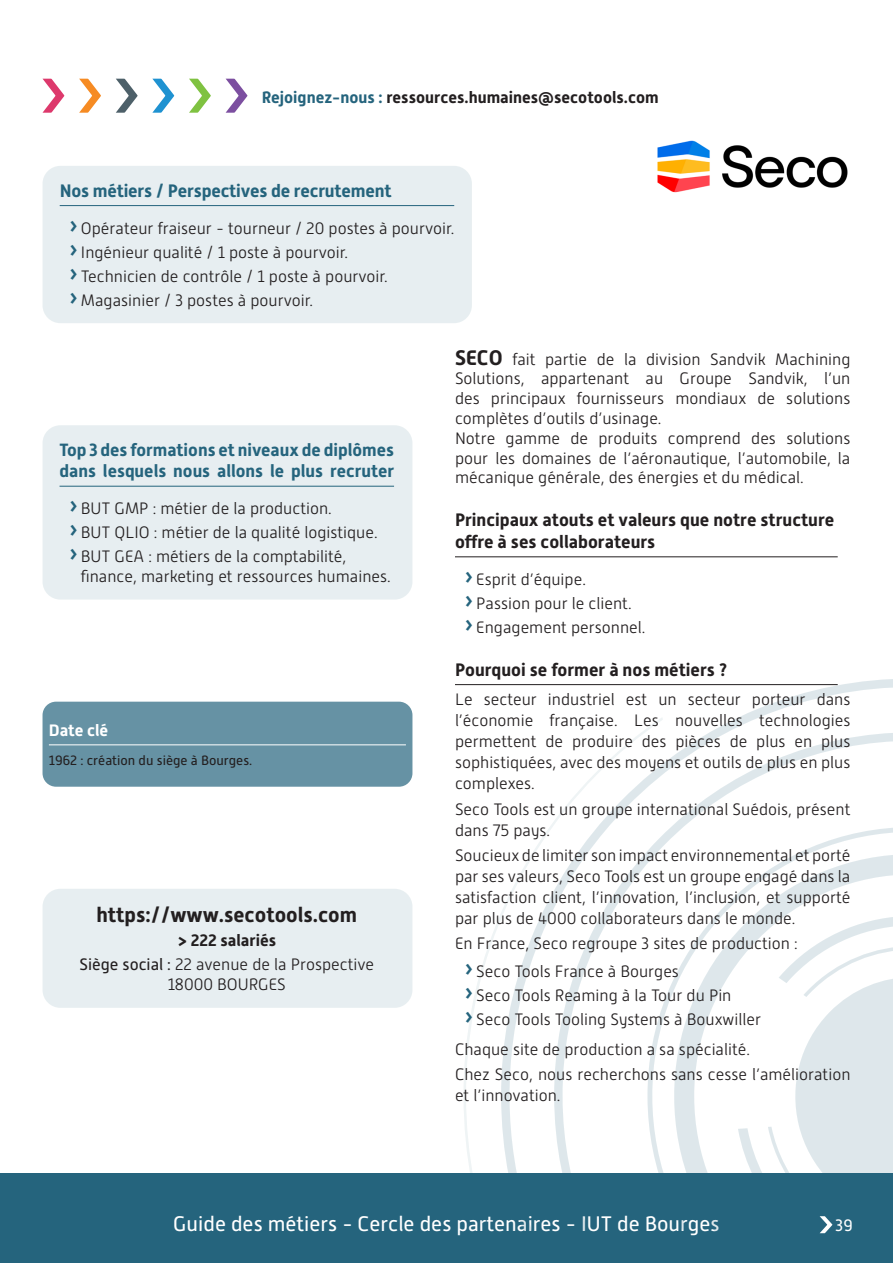
<style>
.page{position:relative;width:893px;height:1263px;background:#fff}
.page>*{position:absolute;margin:0;border:0;box-sizing:border-box;transform-origin:0 0}
.t1{font:21px "Alwyn New";color:#fff}
.t2{font:700 21px "Alwyn New";color:#231f20}
.ITEM{font:700 18px/21.6px "Alwyn New";color:#231f20}
.ITEM_bleu{font:700 18px "Alwyn New";letter-spacing:-.01em;color:#25647d}
.ITEM_bleu-2{font:700 17.7px/21.6px "Alwyn New";color:#25647d}
.t3{font:300 16.5px/21px "Alwyn New";color:#231f20;text-align:justify}
.t4{font:700 16.5px "Alwyn New";color:#231f20}
.Dates_clés_blanc{font:700 16.5px "Alwyn New";color:#fff}
.t5{font:16.5px "Alwyn New";color:#fff}
.Paragraphe_dates_cles{font:13.5px "Alwyn New";color:#231f20}
.s1{color:#25647d}
.s2{font-weight:400;font-size:28.5px;color:#25647d}
.s3{font-weight:400}
.s4{font-weight:700;font-size:21px}
</style>
<div class="page">
<div style="left:0;top:1174px;width:893px;height:89px;background:#25647d"></div>
<svg style="left:462px;top:679px;width:431px;height:495px"></svg>
<svg style="left:768px;top:946px;width:125px;height:288px"></svg>
<hr style="left:455px;top:556px;width:383px;height:1px;background:#231f20">
<hr style="left:455px;top:684px;width:383px;height:1px;background:#231f20">
<div style="left:43px;top:166px;width:429px;height:157px;background:#e7eef1;border-radius:18px"></div>
<hr style="left:60px;top:205px;width:394px;height:1px;background:#25647d">
<div style="left:43px;top:425px;width:369px;height:175px;background:#e7eef1;border-radius:18px"></div>
<hr style="left:60px;top:486px;width:334px;height:1px;background:#25647d">
<div style="left:43px;top:889px;width:369px;height:119px;background:#e7eef1;border-radius:18px"></div>
<img style="left:657px;top:140px;width:191px;height:53px">
<svg style="left:43px;top:79px;width:21px;height:34px"></svg>
<svg style="left:79px;top:79px;width:22px;height:34px"></svg>
<svg style="left:116px;top:79px;width:22px;height:34px"></svg>
<svg style="left:152px;top:79px;width:22px;height:34px"></svg>
<svg style="left:189px;top:79px;width:22px;height:34px"></svg>
<svg style="left:226px;top:79px;width:21px;height:34px"></svg>
<div style="left:43px;top:702px;width:369px;height:85px;background:#6692a4;border-radius:14px"></div>
<hr style="left:49px;top:744px;width:357px;height:1px;background:#fff">
<p class="t4" style="left:262px;top:88px;width:398px"><span class="s1">Rejoignez-nous :</span> ressources.humaines@secotools.com</p>
<p class="ITEM_bleu" style="left:60px;top:180px;width:333px">Nos métiers / Perspectives de recrutement</p>
<p class="t3" style="left:68px;top:217px;width:388px"><span class="s2">›</span>Opérateur fraiseur - tourneur / 20 postes à pourvoir.</p>
<p class="t3" style="left:68px;top:241px;width:281px"><span class="s2">›</span>Ingénieur qualité / 1 poste à pourvoir.</p>
<p class="t3" style="left:68px;top:265px;width:321px"><span class="s2">›</span>Technicien de contrôle / 1 poste à pourvoir.</p>
<p class="t3" style="left:68px;top:290px;width:246px"><span class="s2">›</span>Magasinier / 3 postes à pourvoir.</p>
<p class="ITEM_bleu-2" style="left:60px;top:439px;width:336px">Top 3 des formations et niveaux de diplômes dans lesquels nous allons le plus recruter</p>
<p class="t3" style="left:68px;top:498px;width:265px"><span class="s2">›</span>BUT GMP : métier de la production.</p>
<p class="t3" style="left:68px;top:522px;width:311px"><span class="s2">›</span>BUT QLIO : métier de la qualité logistique.</p>
<p class="t3" style="left:81px;top:547px;width:311px;line-height:19.8px;text-indent:-13px"><span class="s2">›</span>BUT GEA : métiers de la comptabilité, finance, marketing et ressources humaines.</p>
<p class="Dates_clés_blanc" style="left:49px;top:721px;width:61px">Date clé</p>
<p class="Paragraphe_dates_cles" style="left:49px;top:753px;width:205px">1962 : création du siège à Bourges.</p>
<p class="t2" style="left:97px;top:902px;width:262px">https://www.secotools.com</p>
<p class="t4" style="left:177px;top:930px;width:100px">&gt; 222 salariés</p>
<p class="t3" style="left:79px;top:954px;width:296px;line-height:19.8px;text-align:center"><span class="s3">Siège social :</span> 22 avenue de la Prospective<br>18000 BOURGES</p>
<p class="t3" style="left:455px;top:349px;width:397px;line-height:19.8px"><span class="s4">SECO</span> fait partie de la division Sandvik Machining Solutions, appartenant au Groupe Sandvik, l’un des principaux fournisseurs mondiaux de solutions complètes d’outils d’usinage.</p>
<p class="t3" style="left:455px;top:428px;width:397px;line-height:19.8px">Notre gamme de produits comprend des solutions pour les domaines de l’aéronautique, l’automobile, la mécanique générale, des énergies et du médical.</p>
<p class="ITEM" style="left:455px;top:509px;width:381px">Principaux atouts et valeurs que notre structure offre à ses collaborateurs</p>
<p class="t3" style="left:463px;top:569px;width:124px"><span class="s2">›</span>Esprit d’équipe.</p>
<p class="t3" style="left:463px;top:593px;width:170px"><span class="s2">›</span>Passion pour le client.</p>
<p class="t3" style="left:463px;top:617px;width:183px"><span class="s2">›</span>Engagement personnel.</p>
<p class="ITEM" style="left:455px;top:659px;width:274px">Pourquoi se former à nos métiers ?</p>
<p class="t3" style="left:455px;top:689px;width:397px">Le secteur industriel est un secteur porteur dans l’économie française. Les nouvelles technologies permettent de produire des pièces de plus en plus sophistiquées, avec des moyens et outils de plus en plus complexes.</p>
<p class="t3" style="left:455px;top:798px;width:397px">Seco Tools est un groupe international Suédois, présent dans 75 pays.</p>
<p class="t3" style="left:455px;top:845px;width:397px">Soucieux de limiter son impact environnemental et porté par ses valeurs, Seco Tools est un groupe engagé dans la satisfaction client, l’innovation, l’inclusion, et supporté par plus de 4000 collaborateurs dans le monde.</p>
<p class="t3" style="left:455px;top:933px;width:344px">En France, Seco regroupe 3 sites de production :</p>
<p class="t3" style="left:463px;top:961px;width:217px"><span class="s2">›</span>Seco Tools France à Bourges</p>
<p class="t3" style="left:463px;top:985px;width:269px"><span class="s2">›</span>Seco Tools Reaming à la Tour du Pin</p>
<p class="t3" style="left:463px;top:1009px;width:299px"><span class="s2">›</span>Seco Tools Tooling Systems à Bouxwiller</p>
<p class="t3" style="left:455px;top:1039px;width:297px">Chaque site de production a sa spécialité.</p>
<p class="t3" style="left:455px;top:1064px;width:397px">Chez Seco, nous recherchons sans cesse l’amélioration et l’innovation.</p>
<p class="t1" style="left:173px;top:1211px;width:548px">Guide des métiers - Cercle des partenaires - IUT de Bourges</p>
<p class="t5" style="left:836px;top:1216px;width:18px">39</p>
</div>
